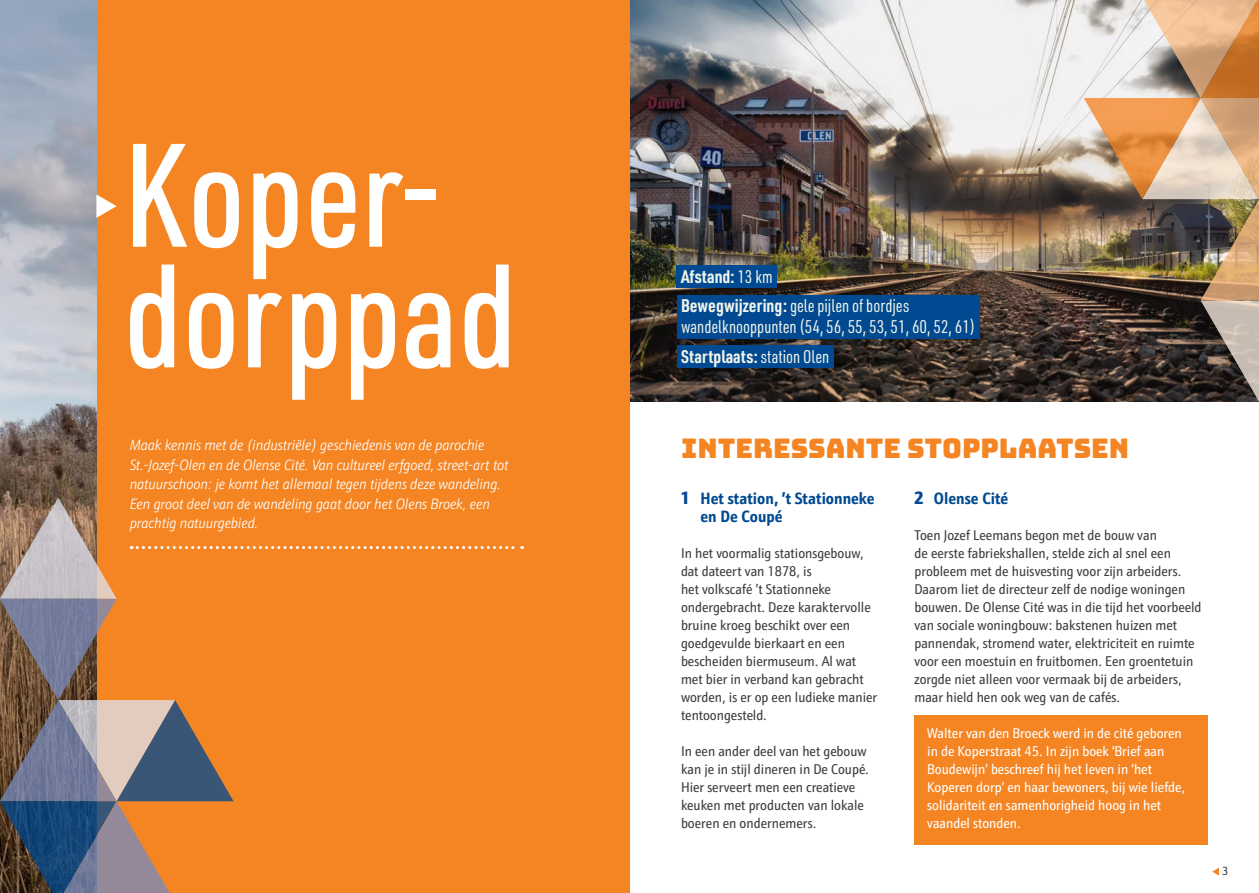
<style>
.page{position:relative;width:1259px;height:893px;background:#fff}
.page>*{position:absolute;margin:0;border:0;box-sizing:border-box;transform-origin:0 0}
.dblauw_titel_groot{font:500 144px/120.6px "URWDIN Cond";color:#fff}
.dblauw_titel_medium{font:27px "Bungee";color:#f58523}
.cover_kleine_titel{font:18px/21px "URWDIN Cond";color:#eff4eb}
.cover_kleine_titel-2{font:700 18px "URWDIN Cond";letter-spacing:.005em;color:#eff4eb}
.oranje_tussentitel{font:700 16.5px/18px "Schnebel Sans Pro Cond";color:#014990}
.oranje_inleiding{font:italic 300 15px/19.5px "Schnebel Sans Pro Cond";color:#fff}
.body_tekst{font:14.25px/18px "Schnebel Sans Pro Cond";color:#3e3e3f}
.body_tekst-2{font:14.25px/18px "Schnebel Sans Pro Cond";color:#fff}
.t1{font:12px "Schnebel Sans Pro Cond";color:#3e3e3f}
.s1{font-weight:400}
.s2{font-weight:700}
.s3{font-weight:900;font-size:18px}
</style>
<div class="page">
<svg style="left:1212px;top:868px;width:7px;height:7px"></svg>
<img style="left:629px;top:0;width:454px;height:402px">
<div style="left:0;top:0;width:629px;height:893px;background:#f58523"></div>
<img style="left:0;top:0;width:96px;height:497px">
<div style="left:677px;top:266px;width:100px;height:22px;background:#014990"></div>
<div style="left:677px;top:295px;width:302px;height:43px;background:#014990"></div>
<div style="left:677px;top:346px;width:156px;height:22px;background:#014990"></div>
<img style="left:1083px;top:0;width:176px;height:402px">
<div style="left:914px;top:715px;width:294px;height:130px;background:#f58523"></div>
<svg style="left:96px;top:194px;width:21px;height:24px"></svg>
<svg style="left:0;top:497px;width:522px;height:396px"></svg>
<p class="dblauw_titel_groot" style="left:123px;top:131px;width:395px">Koper&shy;dorppad</p>
<p class="oranje_inleiding" style="left:130px;top:435px;width:380px">Maak kennis met de (industriële) geschiedenis van de parochie St.-Jozef-Olen en de Olense Cité. Van cultureel erfgoed, street-art tot natuurschoon: je komt het allemaal tegen tijdens deze wandeling.<br>Een groot deel van de wandeling gaat door het Olens Broek, een prachtig natuurgebied.</p>
<p class="cover_kleine_titel-2" style="left:681px;top:264px;width:93px">Afstand: <span class="s1">13 km</span></p>
<p class="cover_kleine_titel" style="left:681px;top:295px;width:296px"><span class="s2">Bewegwijzering:</span> gele pijlen of bordjes wandelknooppunten (54, 56, 55, 53, 51, 60, 52, 61)</p>
<p class="cover_kleine_titel-2" style="left:681px;top:344px;width:150px">Startplaats: <span class="s1">station Olen</span></p>
<p class="dblauw_titel_medium" style="left:681px;top:433px;width:450px">INTERESSANTE STOPPLAATSEN</p>
<p class="oranje_tussentitel" style="left:700px;top:489px;width:175px;text-indent:-20px"><span class="s3">1</span> Het station, ’t Stationneke en De Coupé</p>
<p class="body_tekst" style="left:681px;top:544px;width:198px">In het voormalig stationsgebouw, dat dateert van 1878, is<br>het volkscafé ’t Stationneke ondergebracht. Deze karaktervolle bruine kroeg beschikt over een goedgevulde bierkaart en een bescheiden biermuseum. Al wat met bier in verband kan gebracht worden, is er op een ludieke manier tentoongesteld.</p>
<p class="body_tekst" style="left:681px;top:742px;width:189px">In een ander deel van het gebouw kan je in stijl dineren in De Coupé.<br>Hier serveert men een creatieve keuken met producten van lokale boeren en ondernemers.</p>
<p class="oranje_tussentitel" style="left:914px;top:489px;width:95px"><span class="s3">2</span> Olense Cité</p>
<p class="body_tekst" style="left:914px;top:526px;width:288px">Toen Jozef Leemans begon met de bouw van<br>de eerste fabriekshallen, stelde zich al snel een probleem met de huisvesting voor zijn arbeiders.<br>Daarom liet de directeur zelf de nodige woningen bouwen. De Olense Cité was in die tijd het voorbeeld van sociale woningbouw: bakstenen huizen met pannendak, stromend water, elektriciteit en ruimte voor een moestuin en fruitbomen. Een groentetuin zorgde niet alleen voor vermaak bij de arbeiders, maar hield hen ook weg van de cafés.</p>
<p class="body_tekst-2" style="left:927px;top:724px;width:259px">Walter van den Broeck werd in de cité geboren in de Koperstraat 45. In zijn boek ‘Brief aan Boudewijn’ beschreef hij het leven in ‘het Koperen dorp’ en haar bewoners, bij wie liefde, solidariteit en samenhorigheid hoog in het vaandel stonden.</p>
<p class="t1" style="left:1222px;top:863px;width:8px">3</p>
</div>
